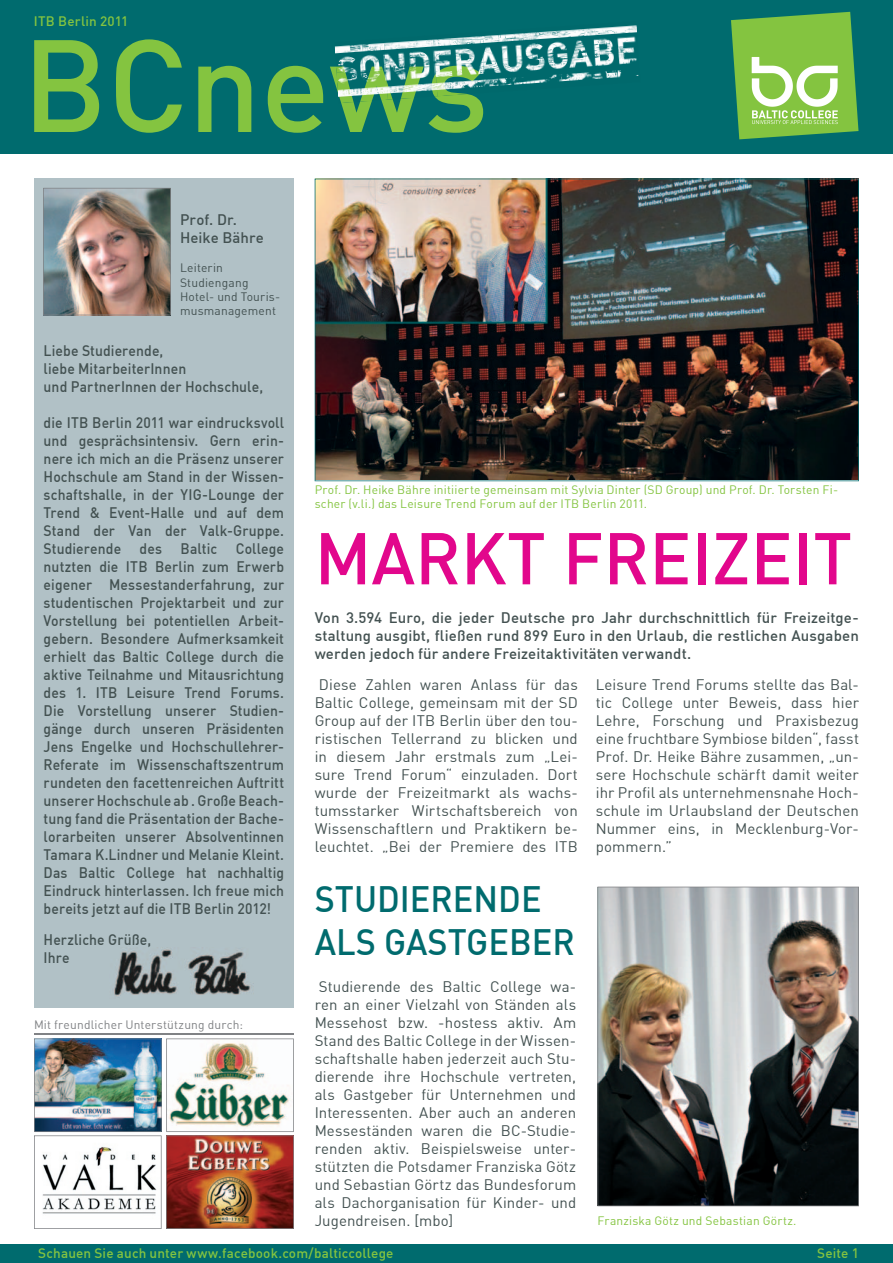
<style>
.page{position:relative;width:893px;height:1263px;background:#fff}
.page>*{position:absolute;margin:0;border:0;box-sizing:border-box;transform-origin:0 0}
.t1{font:500 129px "DIN";letter-spacing:-.005em;color:#84c440}
.t2{font:500 72px "DIN";color:#e2078c}
.t3{font:500 36px/43.2px "DIN";color:#006b6e;scale:.95 1}
.t4{font:15px/18px "DIN";letter-spacing:.005em;color:#435151;text-align:justify}
.t5{font:500 15px/18px "DIN";letter-spacing:.005em;color:#435151;scale:.93 1}
.t6{font:500 15px/18px "DIN";letter-spacing:.005em;color:#435151;text-align:justify}
.t7{font:500 13.5px "DIN";letter-spacing:.01em;color:#84c440}
.t8{font:12px/14.4px "DIN";letter-spacing:.015em;color:#84c440}
.t9{font:12px/14.4px "DIN";letter-spacing:.015em;color:#435151}
.t10{font:12px "DIN";letter-spacing:.015em;color:#808285}
</style>
<div class="page">
<div style="left:0;top:0;width:893px;height:153px;background:#006b6e"></div>
<img style="left:731px;top:12px;width:127px;height:127px">
<div style="left:0;top:1244px;width:893px;height:19px;background:#006b6e"></div>
<img style="left:442px;top:36px;width:35px;height:3px">
<img style="left:477px;top:32px;width:53px;height:27px">
<img style="left:530px;top:29px;width:53px;height:30px">
<img style="left:583px;top:25px;width:54px;height:30px">
<img style="left:483px;top:59px;width:50px;height:28px">
<img style="left:533px;top:55px;width:53px;height:29px">
<img style="left:586px;top:51px;width:53px;height:28px">
<img style="left:334px;top:43px;width:50px;height:26px">
<img style="left:384px;top:39px;width:49px;height:30px">
<img style="left:433px;top:39px;width:50px;height:27px">
<img style="left:336px;top:69px;width:50px;height:34px">
<img style="left:386px;top:66px;width:51px;height:34px">
<img style="left:435px;top:62px;width:48px;height:34px">
<div style="left:34px;top:179px;width:259px;height:829px;background:#b1c1c6"></div>
<img style="left:43px;top:188px;width:128px;height:127px">
<img style="left:114px;top:949px;width:137px;height:47px">
<img style="left:597px;top:887px;width:262px;height:319px">
<img style="left:315px;top:179px;width:544px;height:302px">
<img style="left:34px;top:1038px;width:260px;height:191px">
<hr style="left:34px;top:1033px;width:260px;height:1px;background:#808285">
<p class="t7" style="left:34px;top:13px;width:96px">ITB Berlin 2011</p>
<h1 class="t1" style="left:22px;top:3px;width:468px">BCnews</h1>
<p class="t6" style="left:180px;top:210px;width:85px">Prof. Dr.<br>Heike Bähre</p>
<p class="t9" style="left:180px;top:260px;width:102px">Leiterin<br>Studiengang<br>Hotel- und Touris&shy;musmanagement</p>
<p class="t5" style="left:44px;top:341px;width:237px">Liebe Studierende,<br>liebe MitarbeiterInnen<br>und PartnerInnen der Hochschule,</p>
<p class="t5" style="left:44px;top:413px;width:260px;text-align:justify">die ITB Berlin 2011 war eindrucksvoll und gesprächsintensiv. Gern erin&shy;nere ich mich an die Präsenz unserer Hochschule am Stand in der Wissen&shy;schaftshalle, in der YIG-Lounge der Trend &amp; Event-Halle und auf dem Stand der Van der Valk-Gruppe.<br>Studierende des Baltic College nutzten die ITB Berlin zum Erwerb eigener Messestanderfahrung, zur studentischen Projektarbeit und zur Vorstellung bei potentiellen Arbeit&shy;gebern. Besondere Aufmerksamkeit erhielt das Baltic College durch die aktive Teilnahme und Mitausrichtung des 1. ITB Leisure Trend Forums.<br>Die Vorstellung unserer Studien&shy;gänge durch unseren Präsidenten Jens Engelke und Hochschullehrer-Referate im Wissenschaftszentrum rundeten den facettenreichen Auftritt unserer Hochschule ab . Große Beach&shy;tung fand die Präsentation der Bache&shy;lorarbeiten unserer Absolventinnen Tamara K.Lindner und Melanie Kleint.<br>Das Baltic College hat nachhaltig Eindruck hinterlassen. Ich freue mich bereits jetzt auf die ITB Berlin 2012!</p>
<p class="t5" style="left:44px;top:929px;width:117px">Herzliche Grüße,<br>Ihre</p>
<p class="t10" style="left:34px;top:1017px;width:211px">Mit freundlicher Unterstützung durch:</p>
<p class="t8" style="left:315px;top:482px;width:525px">Prof. Dr. Heike Bähre initiierte gemeinsam mit Sylvia Dinter (SD Group) und Prof. Dr. Torsten Fi&shy;scher (v.li.) das Leisure Trend Forum auf der ITB Berlin 2011.</p>
<h2 class="t2" style="left:315px;top:512px;width:539px">MARKT FREIZEIT</h2>
<p class="t6" style="left:315px;top:608px;width:546px">Von 3.594 Euro, die jeder Deutsche pro Jahr durchschnittlich für Freizeitge&shy;staltung ausgibt, fließen rund 899 Euro in den Urlaub, die restlichen Ausgaben werden jedoch für andere Freizeitaktivitäten verwandt.</p>
<p class="t4" style="left:315px;top:675px;width:265px">Diese Zahlen waren Anlass für das Baltic College, gemeinsam mit der SD Group auf der ITB Berlin über den tou&shy;ristischen Tellerrand zu blicken und in diesem Jahr erstmals zum „Lei&shy;sure Trend Forum“ einzuladen. Dort wurde der Freizeitmarkt als wachs&shy;tumsstarker Wirtschaftsbereich von Wissenschaftlern und Praktikern be&shy;leuchtet. „Bei der Premiere des ITB</p>
<p class="t4" style="left:596px;top:675px;width:265px">Leisure Trend Forums stellte das Bal&shy;tic College unter Beweis, dass hier Lehre, Forschung und Praxisbezug eine fruchtbare Symbiose bilden“, fasst Prof. Dr. Heike Bähre zusammen, „un&shy;sere Hochschule schärft damit weiter ihr Profil als unternehmensnahe Hoch&shy;schule im Urlaubsland der Deutschen Nummer eins, in Mecklenburg-Vor&shy;pommern.”</p>
<h3 class="t3" style="left:315px;top:876px;width:275px">STUDIERENDE<br>ALS GASTGEBER</h3>
<p class="t4" style="left:315px;top:977px;width:263px">Studierende des Baltic College wa&shy;ren an einer Vielzahl von Ständen als Messehost bzw. -hostess aktiv. Am Stand des Baltic College in der Wissen&shy;schaftshalle haben jederzeit auch Stu&shy;dierende ihre Hochschule vertreten, als Gastgeber für Unternehmen und Interessenten. Aber auch an anderen Messeständen waren die BC-Studie&shy;renden aktiv. Beispielsweise unter&shy;stützten die Potsdamer Franziska Götz und Sebastian Görtz das Bundesforum als Dachorganisation für Kinder- und Jugendreisen. [mbo]</p>
<p class="t8" style="left:597px;top:1213px;width:201px">Franziska Götz und Sebastian Görtz.</p>
<p class="t7" style="left:38px;top:1244px;width:357px">Schauen Sie auch unter www.facebook.com/balticcollege</p>
<p class="t7" style="left:817px;top:1244px;width:43px">Seite 1</p>
</div>
